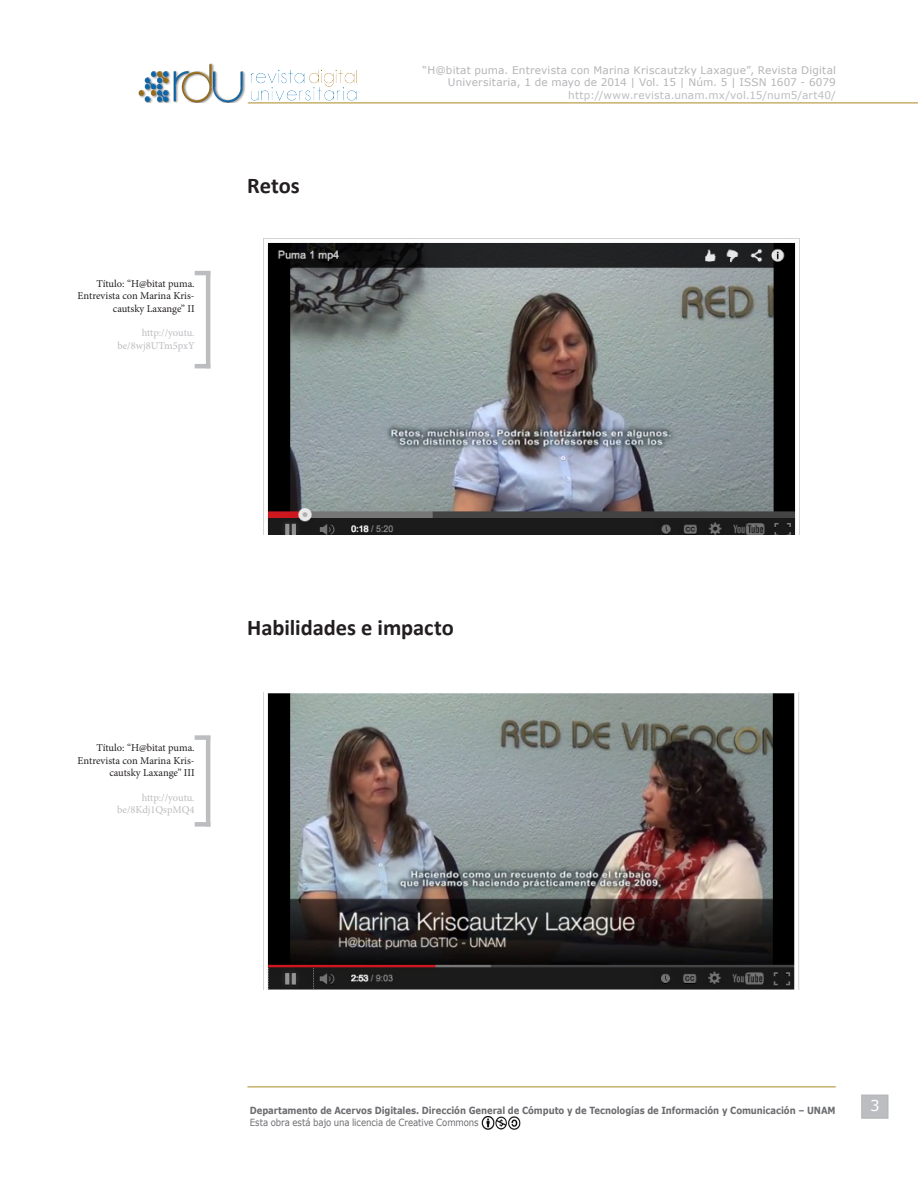
<style>
.page{position:relative;width:918px;height:1188px;background:#fff}
.page>*{position:absolute;margin:0;border:0;box-sizing:border-box;transform-origin:0 0}
.subtitulo_2_de_texto{font:700 22.5px "Calibri";letter-spacing:-.005em;color:#231f20}
.t1{font:15px "Verdana";color:#fff}
.epigrafe{font:10.5px/12.6px "Minion Pro";letter-spacing:-.005em;color:#231f20;text-align:right}
.t2{font:10.5px/12.6px "Verdana";letter-spacing:.015em;color:#b4b5b8;text-align:right}
.epigrafe-2{font:10.5px/12.6px "Minion Pro";letter-spacing:-.01em;color:#bcbdc0;text-align:right}
.t3{font:10.5px "Verdana";letter-spacing:.015em;color:#bcbdc0}
.t4{font:700 9.9px "Verdana";letter-spacing:-.01em;color:#6c6d70;scale:.86 1}
.t5{font:9.9px "Verdana";letter-spacing:-.01em;color:#6c6d70;scale:.87 1}
</style>
<div class="page">
<div style="left:861px;top:1095px;width:27px;height:24px;background:#bcbdc0"></div>
<img style="left:138px;top:63px;width:218px;height:39px">
<hr style="left:247px;top:102px;width:671px;height:2px;background:#cbb87c">
<hr style="left:248px;top:103px;width:670px;height:1px;background:#ba9b32">
<hr style="left:247px;top:1086px;width:589px;height:2px;background:#cab677">
<hr style="left:248px;top:1087px;width:588px;height:1px;background:#ba9b32">
<img style="left:481px;top:1116px;width:39px;height:14px">
<img style="left:263px;top:239px;width:533px;height:296px">
<hr style="left:206px;top:271px;width:4px;height:97px;background:#bcbdc0">
<hr style="left:195px;top:364px;width:15px;height:4px;background:#bcbdc0">
<hr style="left:195px;top:271px;width:15px;height:4px;background:#bcbdc0">
<img style="left:263px;top:692px;width:536px;height:298px">
<hr style="left:206px;top:736px;width:4px;height:91px;background:#bcbdc0">
<div style="left:195px;top:822px;width:15px;height:5px;background:#bcbdc0"></div>
<div style="left:195px;top:735px;width:15px;height:5px;background:#bcbdc0"></div>
<p class="epigrafe" style="left:78px;top:277px;width:119px">Título: “H@bitat puma.<br>Entrevista con Marina Kris&shy;cautsky Laxange” II</p>
<p class="epigrafe-2" style="left:117px;top:327px;width:79px">http://youtu. be/8wj8UTm5pxY</p>
<p class="subtitulo_2_de_texto" style="left:247px;top:171px;width:54px">Retos</p>
<p class="t2" style="left:423px;top:64px;width:415px">“H@bitat puma. Entrevista con Marina Kriscautzky Laxague”, Revista Digital<br>Universitaria, 1 de mayo de 2014 | Vol. 15 | Núm. 5 | ISSN 1607 - 6079</p>
<p class="t3" style="left:568px;top:88px;width:269px">http://www.revista.unam.mx/vol.15/num5/art40/</p>
<p class="epigrafe" style="left:78px;top:741px;width:119px">Título: “H@bitat puma.<br>Entrevista con Marina Kris&shy;cautsky Laxange” III</p>
<p class="epigrafe-2" style="left:117px;top:791px;width:79px">http://youtu. be/8Kdj1QspMQ4</p>
<p class="subtitulo_2_de_texto" style="left:247px;top:614px;width:208px">Habilidades e impacto</p>
<p class="t4" style="left:250px;top:1103px;width:683px">Departamento de Acervos Digitales. Dirección General de Cómputo y de Tecnologías de Información y Comunicación – UNAM</p>
<p class="t5" style="left:250px;top:1115px;width:265px">Esta obra está bajo una licencia de Creative Commons</p>
<h2 class="t1" style="left:870px;top:1096px;width:11px">3</h2>
</div>
